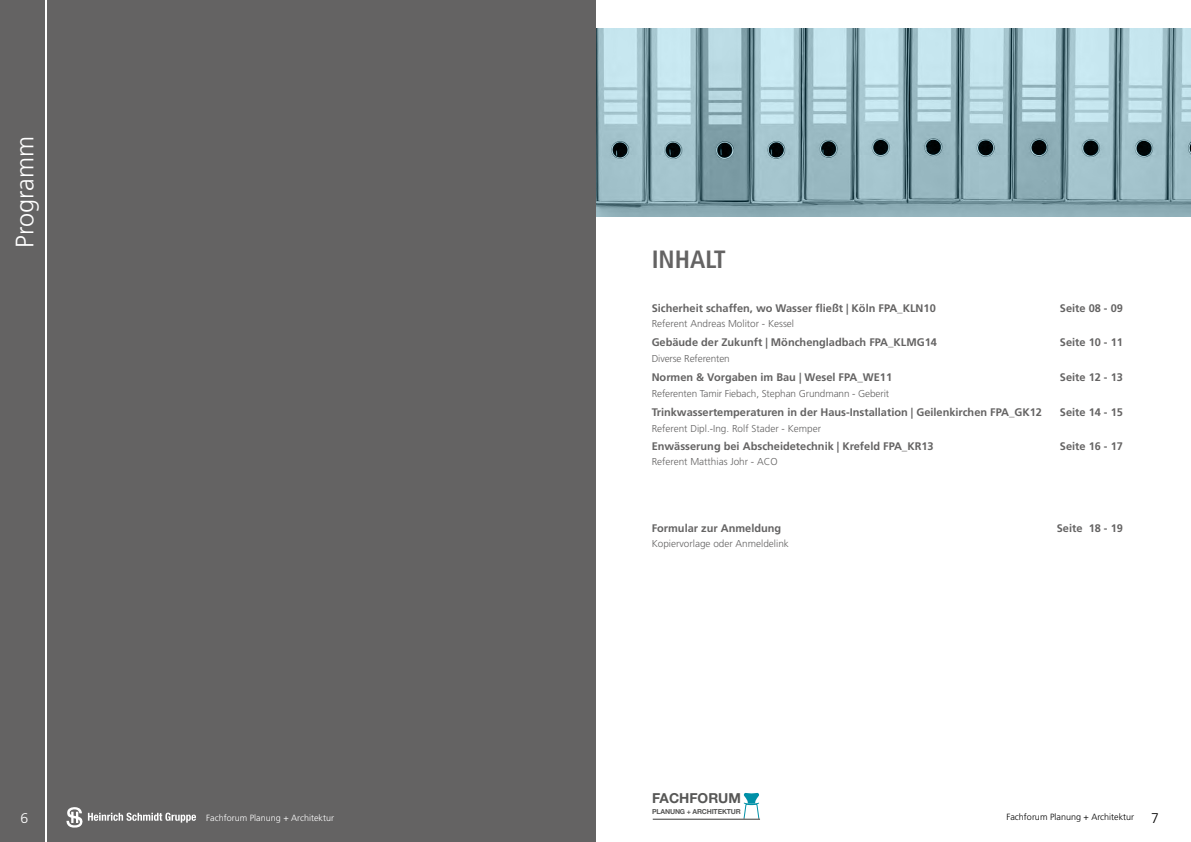
<style>
.page{position:relative;width:1191px;height:842px;background:#fff}
.page>*{position:absolute;margin:0;border:0;box-sizing:border-box;transform-origin:0 0}
.t1{font:300 25.2px "Frutiger LT Std";color:#fff}
.Seitentitel{font:700 condensed 25px "Frutiger LT Std";color:#646363}
.t2{font:300 14px "Frutiger LT Std";color:#fff}
.t3{font:700 13.8px "Helvetica Neue LT Std";color:#575756}
.Fließtext_Adressen{font:700 11px "Frutiger LT Std";color:#646363}
.Fließtext{font:700 11px "Frutiger LT Std";color:#646363}
.Fließtext_Adressen-2{font:300 10px "Frutiger LT Std";letter-spacing:-.01em;color:#646363}
.Fließtext-2{font:300 10px "Frutiger LT Std";color:#646363}
.t4{font:300 9px "Frutiger LT Std";color:#000}
.t5{font:300 9px "Frutiger LT Std";color:#fff}
.t6{font:700 6.9px "Helvetica Neue LT Std";letter-spacing:-.025em;color:#575756}
.s1{font-size:14px}
</style>
<div class="page">
<div style="left:0;top:0;width:45px;height:842px;background:#646363"></div>
<svg style="left:595px;top:28px;width:596px;height:189px;background:#99b8c1"></svg>
<svg style="left:743px;top:793px;width:16px;height:26px"></svg>
<hr style="left:653px;top:819px;width:107px;height:1px;background:#575756">
<div style="left:47px;top:0;width:548px;height:842px;background:#646363"></div>
<svg style="left:66px;top:807px;width:130px;height:21px"></svg>
<h1 class="t1" style="left:10px;top:248px;width:113px;rotate:-90deg">Programm</h1>
<p class="t2" style="left:20px;top:810px;width:9px">6</p>
<p class="Seitentitel" style="left:651px;top:245px;width:76px">INHALT</p>
<p class="Fließtext_Adressen" style="left:651px;top:302px;width:286px">Sicherheit schaffen, wo Wasser fließt | Köln FPA_KLN10</p>
<p class="Fließtext_Adressen" style="left:1060px;top:302px;width:64px">Seite 08 - 09</p>
<p class="Fließtext-2" style="left:651px;top:318px;width:144px">Referent Andreas Molitor - Kessel</p>
<p class="Fließtext_Adressen" style="left:651px;top:335px;width:287px">Gebäude der Zukunft | Mönchengladbach FPA_KLMG14</p>
<p class="Fließtext_Adressen" style="left:1060px;top:335px;width:64px">Seite 10 - 11</p>
<p class="Fließtext_Adressen-2" style="left:651px;top:353px;width:80px">Diverse Referenten</p>
<p class="Fließtext_Adressen" style="left:651px;top:370px;width:242px">Normen &amp; Vorgaben im Bau | Wesel FPA_WE11</p>
<p class="Fließtext_Adressen" style="left:1060px;top:370px;width:64px">Seite 12 - 13</p>
<p class="Fließtext_Adressen-2" style="left:651px;top:387px;width:239px">Referenten Tamir Fiebach, Stephan Grundmann - Geberit</p>
<p class="Fließtext_Adressen" style="left:651px;top:405px;width:392px">Trinkwassertemperaturen in der Haus-Installation | Geilenkirchen FPA_GK12</p>
<p class="Fließtext_Adressen" style="left:1060px;top:405px;width:64px">Seite 14 - 15</p>
<p class="Fließtext_Adressen-2" style="left:651px;top:422px;width:171px">Referent Dipl.-Ing. Rolf Stader - Kemper</p>
<p class="Fließtext_Adressen" style="left:651px;top:440px;width:283px">Enwässerung bei Abscheidetechnik | Krefeld FPA_KR13</p>
<p class="Fließtext_Adressen" style="left:1060px;top:440px;width:64px">Seite 16 - 17</p>
<p class="Fließtext-2" style="left:651px;top:456px;width:127px">Referent Matthias Johr - ACO</p>
<p class="Fließtext" style="left:651px;top:522px;width:131px">Formular zur Anmeldung</p>
<p class="Fließtext" style="left:1056px;top:522px;width:68px">Seite 18 - 19</p>
<p class="Fließtext-2" style="left:651px;top:538px;width:139px">Kopiervorlage oder Anmeldelink</p>
<p class="t3" style="left:652px;top:790px;width:90px">FACHFORUM</p>
<p class="t6" style="left:652px;top:808px;width:90px">PLANUNG + ARCHITEKTUR</p>
<p class="t5" style="left:206px;top:812px;width:129px">Fachforum Planung + Architektur</p>
<p class="t4" style="left:1006px;top:812px;width:154px">Fachforum Planung + Architektur <span class="s1">7</span></p>
</div>
